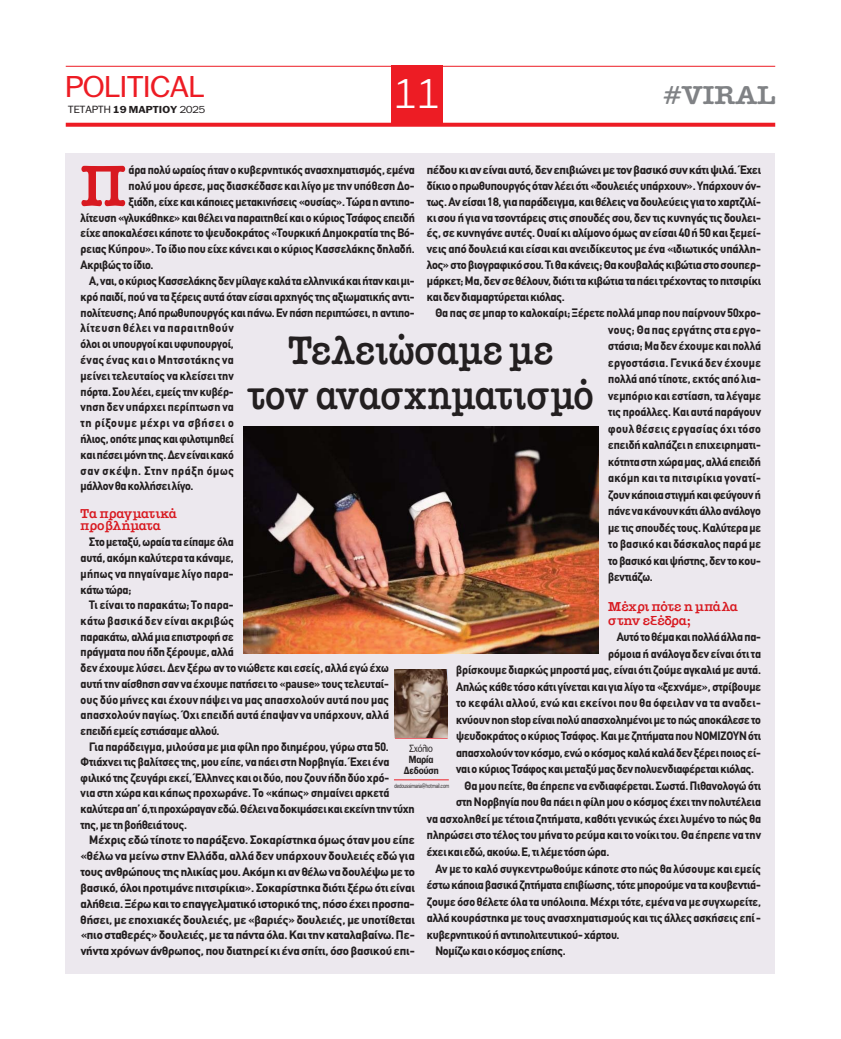
<style>
.page{position:relative;width:841px;height:1039px;background:#fff}
.page>*{position:absolute;margin:0;border:0;box-sizing:border-box;transform-origin:0 0}
.t1{font:58px "American Type ITC Hel Dm Bd";color:#d81920;scale:.95 1}
.t2{font:40px/45.2px "American Type ITC Hel Dm Bd";letter-spacing:-.005em;color:#231f20;text-align:center;scale:.89 1}
.t3{font:300 40px "PF Franklin Gothic";color:#fff}
.t4{font:29px "PF Franklin Gothic";color:#ed1c24;scale:1.1 1}
.t5{font:26px "American Type ITC Hel Dm Bd";color:#808285;scale:1.06 1}
.t6{font:13px/12.1px "American Type ITC Hel Dm Bd";letter-spacing:-.015em;color:#d81920}
.t7{font:700 12px/16.5px "CF Din";letter-spacing:-.005em;color:#231f20;text-align:justify;scale:.95 1}
.t8{font:700 12px/15.8px "CF Din";letter-spacing:-.005em;color:#231f20;text-align:justify}
.t9{font:700 12px "CF Din";letter-spacing:.03em;color:#231f20;scale:.95 1}
.t10{font:700 12px "CF Din";letter-spacing:.06em;color:#231f20;scale:.95 1}
.t11{font:700 12px "CF Din";letter-spacing:.05em;color:#231f20;scale:.95 1}
.t12{font:700 12px "CF Din";letter-spacing:.015em;color:#231f20;scale:.95 1}
.t13{font:700 12px "CF Din";letter-spacing:.035em;color:#231f20;scale:.95 1}
.t14{font:700 10px/11px "PF Franklin Gothic";color:#231f20;text-align:center;scale:.86 1}
.t15{font:10px "PF Franklin Gothic";color:#231f20;scale:.86 1}
.t16{font:700 9.7px "PF Franklin Gothic";letter-spacing:.01em;color:#231f20;scale:1.1 1}
.t17{font:6px "PF Franklin Gothic";color:#231f20;scale:.75 1}
.s1{font-weight:400;font-size:10px}
.s2{font-weight:400}
</style>
<div class="page">
<hr style="left:66px;top:66px;width:708px;height:1px;background:#ed1c24">
<svg style="left:66px;top:123px;width:708px;height:4px;background:#ee2b33"></svg>
<div style="left:391px;top:66px;width:51px;height:60px;background:#ed1c24"></div>
<div style="left:66px;top:153px;width:708px;height:820px;background:#ece8ee"></div>
<hr style="left:394px;top:779px;width:54px;height:1px;background:#ed1c24">
<hr style="left:394px;top:737px;width:53px;height:1px;background:#ed1c24">
<img style="left:394px;top:669px;width:53px;height:68px">
<img style="left:244px;top:426px;width:353px;height:227px">
<h3 class="t4" style="left:66px;top:70px;width:127px">ΡOLITICAL</h3>
<h2 class="t3" style="left:393px;top:71px;width:48px">11</h2>
<h3 class="t5" style="left:663px;top:86px;width:107px">#VIRAL</h3>
<p class="t16" style="left:68px;top:106px;width:126px"><span class="s1">ΤΕΤΑΡΤΗ</span> 19 ΜΑΡΤΙΟΥ <span class="s2">2025</span></p>
<h1 class="t1" style="left:81px;top:166px;width:49px">Π</h1>
<p class="t7" style="left:128px;top:163px;width:303px">άρα πολύ ωραίος ήταν ο κυβερνητικός ανασχηματισμός, εμένα</p>
<p class="t8" style="left:426px;top:163px;width:335px">πέδου κι αν είναι αυτό, δεν επιβιώνει με τον βασικό συν κάτι ψιλά. Έχει δίκιο ο πρωθυπουργός όταν λέει ότι «δουλειές υπάρχουν». Υπάρχουν όν&shy;τως. Αν είσαι 18, για παράδειγμα, και θέλεις να δουλεύεις για το χαρτζιλί&shy;κι σου ή για να τσοντάρεις στις σπουδές σου, δεν τις κυνηγάς τις δουλει&shy;ές, σε κυνηγάνε αυτές. Ουαί κι αλίμονο όμως αν είσαι 40 ή 50 και ξεμεί&shy;νεις από δουλειά και είσαι και ανειδίκευτος με ένα «ιδιωτικός υπάλλη&shy;λος» στο βιογραφικό σου. Τι θα κάνεις; Θα κουβαλάς κιβώτια στο σουπερ&shy;μάρκετ; Μα, δεν σε θέλουν, διότι τα κιβώτια τα πάει τρέχοντας το πιτσιρίκι και δεν διαμαρτύρεται κιόλας.</p>
<p class="t7" style="left:608px;top:306px;width:162px;text-indent:-173px">Θα πας σε μπαρ το καλοκαίρι; Ξέρετε πολλά μπαρ που παίρνουν 50χρο&shy;νους; Θα πας εργάτης στα εργο&shy;στάσια; Μα δεν έχουμε και πολλά εργοστάσια. Γενικά δεν έχουμε πολλά από τίποτε, εκτός από λια&shy;νεμπόριο και εστίαση, τα λέγαμε τις προάλλες. Και αυτά παράγουν φουλ θέσεις εργασίας όχι τόσο επειδή καλπάζει η επιχειρηματι&shy;κότητα στη χώρα μας, αλλά επειδή ακόμη και τα πιτσιρίκια γονατί&shy;ζουν κάποια στιγμή και φεύγουν ή πάνε να κάνουν κάτι άλλο ανάλογο με τις σπουδές τους. Καλύτερα με το βασικό και δάσκαλος παρά με το βασικό και ψήστης, δεν το κου&shy;βεντιάζω.</p>
<p class="t6" style="left:607px;top:601px;width:131px;line-height:13.5px">Μέχρι πότε η μπάλα στην εξέδρα;</p>
<p class="t7" style="left:616px;top:630px;width:153px">Αυτό το θέμα και πολλά άλλα πα-</p>
<p class="t7" style="left:608px;top:646px;width:162px">ρόμοια ή ανάλογα δεν είναι ότι τα</p>
<p class="t7" style="left:456px;top:663px;width:322px">βρίσκουμε διαρκώς μπροστά μας, είναι ότι ζούμε αγκαλιά με αυτά.</p>
<p class="t7" style="left:456px;top:679px;width:322px">Απλώς κάθε τόσο κάτι γίνεται και για λίγο τα «ξεχνάμε», στρίβουμε</p>
<p class="t9" style="left:456px;top:698px;width:322px">το κεφάλι αλλού, ενώ και εκείνοι που θα όφειλαν να τα αναδει-</p>
<p class="t7" style="left:456px;top:712px;width:322px">κνύουν non stop είναι πολύ απασχολημένοι με το πώς αποκάλεσε το</p>
<p class="t7" style="left:456px;top:729px;width:322px">ψευδοκράτος ο κύριος Τσάφος. Και με ζητήματα που ΝΟΜΙΖΟΥΝ ότι</p>
<p class="t7" style="left:456px;top:745px;width:322px">απασχολούν τον κόσμο, ενώ ο κόσμος καλά καλά δεν ξέρει ποιος εί-</p>
<p class="t7" style="left:456px;top:762px;width:315px">ναι ο κύριος Τσάφος και μεταξύ μας δεν πολυενδιαφέρεται κιόλας.</p>
<p class="t7" style="left:464px;top:778px;width:313px">Θα μου πείτε, θα έπρεπε να ενδιαφέρεται. Σωστά. Πιθανολογώ ότι</p>
<p class="t7" style="left:456px;top:795px;width:322px">στη Νορβηγία που θα πάει η φίλη μου ο κόσμος έχει την πολυτέλεια</p>
<p class="t7" style="left:426px;top:811px;width:353px">να ασχοληθεί με τέτοια ζητήματα, καθότι γενικώς έχει λυμένο το πώς θα</p>
<p class="t7" style="left:426px;top:828px;width:353px">πληρώσει στο τέλος του μήνα το ρεύμα και το νοίκι του. Θα έπρεπε να την</p>
<p class="t7" style="left:426px;top:844px;width:193px">έχει και εδώ, ακούω. Ε, τι λέμε τόση ώρα.</p>
<p class="t7" style="left:435px;top:861px;width:344px">Αν με το καλό συγκεντρωθούμε κάποτε στο πώς θα λύσουμε και εμείς</p>
<p class="t7" style="left:426px;top:877px;width:353px">έστω κάποια βασικά ζητήματα επιβίωσης, τότε μπορούμε να τα κουβεντιά-</p>
<p class="t7" style="left:426px;top:894px;width:353px">ζουμε όσο θέλετε όλα τα υπόλοιπα. Μέχρι τότε, εμένα να με συγχωρείτε,</p>
<p class="t7" style="left:426px;top:910px;width:353px">αλλά κουράστηκα με τους ανασχηματισμούς και τις άλλες ασκήσεις επί -</p>
<p class="t7" style="left:426px;top:927px;width:204px">κυβερνητικού ή αντιπολιτευτικού- χάρτου.</p>
<p class="t7" style="left:435px;top:943px;width:139px">Νομίζω και ο κόσμος επίσης.</p>
<p class="t7" style="left:128px;top:179px;width:302px">πολύ μου άρεσε, μας διασκέδασε και λίγο με την υπόθεση Δο-</p>
<p class="t7" style="left:128px;top:195px;width:302px">ξιάδη, είχε και κάποιες μετακινήσεις «ουσίας». Τώρα η αντιπο-</p>
<p class="t7" style="left:81px;top:210px;width:353px">λίτευση «γλυκάθηκε» και θέλει να παραιτηθεί και ο κύριος Τσάφος επειδή</p>
<p class="t7" style="left:81px;top:226px;width:353px">είχε αποκαλέσει κάποτε το ψευδοκράτος «Τουρκική Δημοκρατία της Βό-</p>
<p class="t7" style="left:81px;top:242px;width:353px">ρειας Κύπρου». Το ίδιο που είχε κάνει και ο κύριος Κασσελάκης δηλαδή.</p>
<p class="t7" style="left:81px;top:258px;width:78px">Ακριβώς το ίδιο.</p>
<p class="t7" style="left:89px;top:274px;width:344px">Α, ναι, ο κύριος Κασσελάκης δεν μίλαγε καλά τα ελληνικά και ήταν και μι-</p>
<p class="t7" style="left:81px;top:289px;width:353px">κρό παιδί, πού να τα ξέρεις αυτά όταν είσαι αρχηγός της αξιωματικής αντι-</p>
<p class="t7" style="left:81px;top:305px;width:353px">πολίτευσης; Από πρωθυπουργός και πάνω. Εν πάση περιπτώσει, η αντιπο-</p>
<p class="t11" style="left:81px;top:324px;width:163px">λίτευση θέλει να παραιτηθούν</p>
<p class="t7" style="left:81px;top:337px;width:163px">όλοι οι υπουργοί και υφυπουργοί,</p>
<p class="t13" style="left:81px;top:355px;width:163px">ένας ένας και ο Μητσοτάκης να</p>
<p class="t7" style="left:81px;top:368px;width:163px">μείνει τελευταίος να κλείσει την</p>
<p class="t7" style="left:81px;top:384px;width:162px">πόρτα. Σου λέει, εμείς την κυβέρ-</p>
<p class="t12" style="left:81px;top:403px;width:163px">νηση δεν υπάρχει περίπτωση να</p>
<p class="t10" style="left:81px;top:418px;width:163px">τη ρίξουμε μέχρι να σβήσει ο</p>
<p class="t7" style="left:81px;top:432px;width:163px">ήλιος, οπότε μπας και φιλοτιμηθεί</p>
<p class="t7" style="left:81px;top:447px;width:163px">και πέσει μόνη της. Δεν είναι κακό</p>
<p class="t10" style="left:81px;top:466px;width:163px">σαν σκέψη. Στην πράξη όμως</p>
<p class="t7" style="left:81px;top:479px;width:120px">μάλλον θα κολλήσει λίγο.</p>
<p class="t6" style="left:81px;top:509px;width:98px">Τα πραγματικά προβλήματα</p>
<p class="t7" style="left:81px;top:535px;width:163px;line-height:15.8px;text-indent:9px">Στο μεταξύ, ωραία τα είπαμε όλα αυτά, ακόμη καλύτερα τα κάναμε, μήπως να πηγαίναμε λίγο παρα&shy;κάτω τώρα;</p>
<p class="t7" style="left:81px;top:598px;width:326px;line-height:15.7px;text-align:left;text-indent:9px">Τι είναι το παρακάτω; Το παρα-<br>κάτω βασικά δεν είναι ακριβώς<br>παρακάτω, αλλά μια επιστροφή σε<br>πράγματα που ήδη ξέρουμε, αλλά<br>δεν έχουμε λύσει. Δεν ξέρω αν το νιώθετε και εσείς, αλλά εγώ έχω αυτή την αίσθηση σαν να έχουμε πατήσει το «pause» τους τελευταί&shy;ους δύο μήνες και έχουν πάψει να μας απασχολούν αυτά που μας απασχολούν παγίως. Όχι επειδή αυτά έπαψαν να υπάρχουν, αλλά επειδή εμείς εστιάσαμε αλλού.</p>
<p class="t7" style="left:81px;top:739px;width:353px;line-height:15.6px;text-align:left;text-indent:9px">Για παράδειγμα, μιλούσα με μια φίλη προ διημέρου, γύρω στα 50.<br>Φτιάχνει τις βαλίτσες της, μου είπε, να πάει στη Νορβηγία. Έχει ένα φιλικό της ζευγάρι εκεί, Έλληνες και οι δύο, που ζουν ήδη δύο χρό-<br>νια στη χώρα και κάπως προχωράνε. Το «κάπως» σημαίνει αρκετά καλύτερα απ’ ό,τι προχώραγαν εδώ. Θέλει να δοκιμάσει και εκείνη την τύχη της, με τη βοήθειά τους.</p>
<p class="t8" style="left:81px;top:833px;width:335px;text-indent:9px">Μέχρις εδώ τίποτε το παράξενο. Σοκαρίστηκα όμως όταν μου είπε «θέλω να μείνω στην Ελλάδα, αλλά δεν υπάρχουν δουλειές εδώ για τους ανθρώπους της ηλικίας μου. Ακόμη κι αν θέλω να δουλέψω με το βασικό, όλοι προτιμάνε πιτσιρίκια». Σοκαρίστηκα διότι ξέρω ότι είναι αλήθεια. Ξέρω και το επαγγελματικό ιστορικό της, πόσο έχει προσπα&shy;θήσει, με εποχιακές δουλειές, με «βαριές» δουλειές, με υποτίθεται «πιο σταθερές» δουλειές, με τα πάντα όλα. Και την καταλαβαίνω. Πε&shy;νήντα χρόνων άνθρωπος, που διατηρεί κι ένα σπίτι, όσο βασικού επι-</p>
<h2 class="t2" style="left:248px;top:332px;width:389px">Τελειώσαμε με<br>τον ανασχηματισμό</h2>
<p class="t15" style="left:409px;top:742px;width:29px">Σχόλιο</p>
<p class="t14" style="left:403px;top:753px;width:42px">Μαρία<br>Δεδούση</p>
<p class="t17" style="left:394px;top:782px;width:74px">dedoussimaria@hotmail.com</p>
</div>
